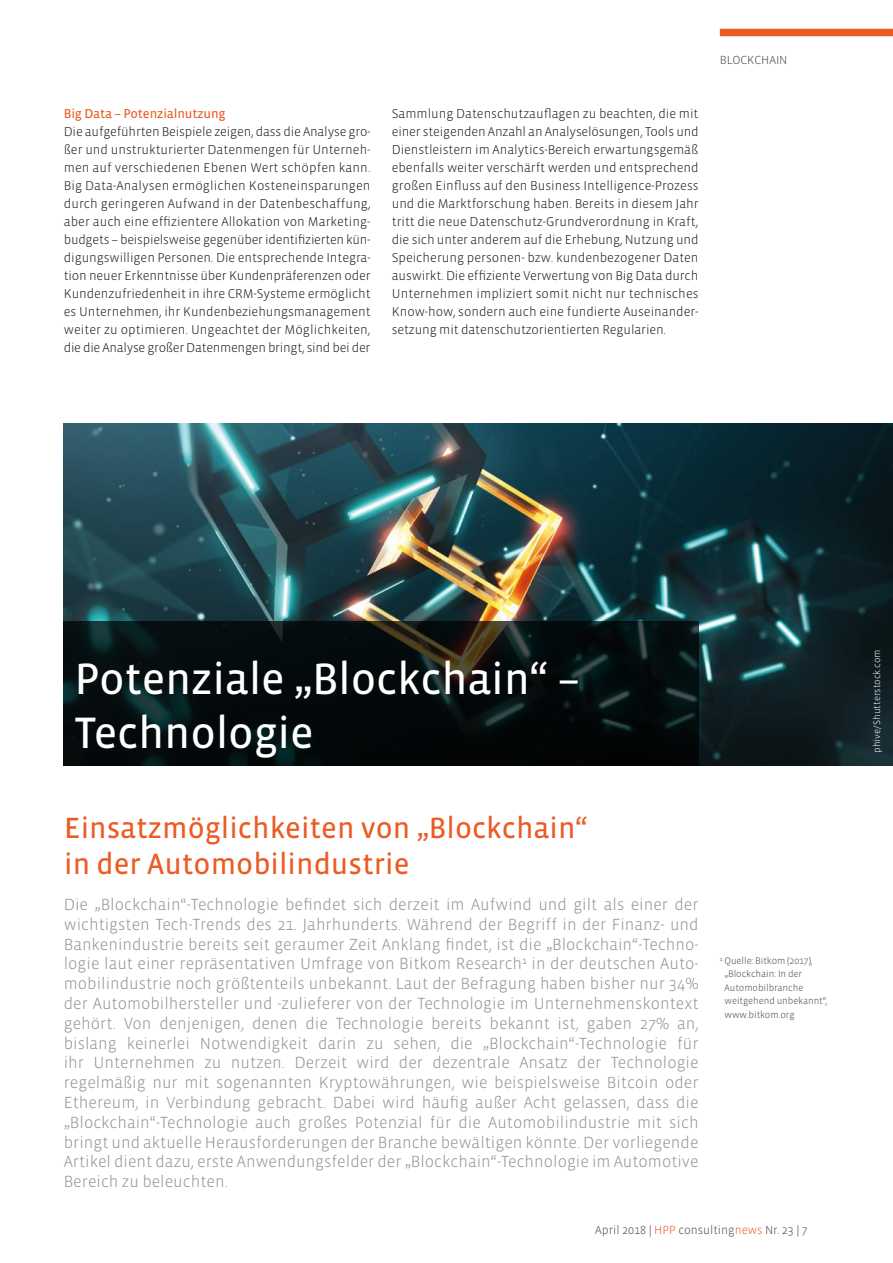
<style>
.page{position:relative;width:893px;height:1263px;background:#fff}
.page>*{position:absolute;margin:0;border:0;box-sizing:border-box;transform-origin:0 0}
.t1{font:45px/54px "Vista Sans OT";letter-spacing:-.005em;color:#fff}
.t2{font:30px/36px "Vista Sans OT";color:#eb5b23}
.t3{font:300 16.5px/19.8px "Vista Sans OT";color:#929191;text-align:justify}
.t4{font:300 13.2px/18px "Vista Sans OT";letter-spacing:-.01em;color:#1a1a18;text-align:justify}
.t5{font:13.2px "Vista Sans OT";letter-spacing:-.01em;color:#eb5b23}
.t6{font:300 12px "Vista Sans OT";color:#494948}
.t7{font:300 9.75px/13.5px "Vista Sans OT";letter-spacing:-.01em;color:#494948}
.t8{font:300 9.75px "Vista Sans OT";color:#fff}
.s1{color:#eb5b23}
</style>
<div class="page">
<img style="left:64px;top:424px;width:829px;height:342px">
<svg style="left:64px;top:622px;width:635px;height:144px;fill:#040b0c"></svg>
<div style="left:720px;top:29px;width:173px;height:7px;background:#eb5b23"></div>
<p class="t5" style="left:64px;top:107px;width:163px">Big Data – Potenzialnutzung</p>
<p class="t4" style="left:64px;top:123px;width:308px">Die aufgeführten Beispiele zeigen, dass die Analyse gro&shy;ßer und unstrukturierter Datenmengen für Unterneh&shy;men auf verschiedenen Ebenen Wert schöpfen kann.<br>Big Data-Analysen ermöglichen Kosteneinsparungen durch geringeren Aufwand in der Datenbeschaffung, aber auch eine effizientere Allokation von Marketing&shy;budgets – beispielsweise gegenüber identifizierten kün&shy;digungswilligen Personen. Die entsprechende Integra&shy;tion neuer Erkenntnisse über Kundenpräferenzen oder Kundenzufriedenheit in ihre CRM-Systeme ermöglicht es Unternehmen, ihr Kundenbeziehungsmanagement weiter zu optimieren. Ungeachtet der Möglichkeiten, die die Analyse großer Datenmengen bringt, sind bei der</p>
<p class="t4" style="left:392px;top:105px;width:308px">Sammlung Datenschutzauflagen zu beachten, die mit einer steigenden Anzahl an Analyselösungen, Tools und Dienstleistern im Analytics-Bereich erwartungsgemäß ebenfalls weiter verschärft werden und entsprechend großen Einfluss auf den Business Intelligence-Prozess und die Marktforschung haben. Bereits in diesem Jahr tritt die neue Datenschutz-Grundverordnung in Kraft, die sich unter anderem auf die Erhebung, Nutzung und Speicherung personen- bzw. kundenbezogener Daten auswirkt. Die effiziente Verwertung von Big Data durch Unternehmen impliziert somit nicht nur technisches Know-how, sondern auch eine fundierte Auseinander&shy;setzung mit datenschutzorientierten Regularien.</p>
<p class="t6" style="left:720px;top:54px;width:69px">BLOCKCHAIN</p>
<h1 class="t1" style="left:74px;top:653px;width:507px">Potenziale „Blockchain“ –<br>Technologie</h1>
<p class="t8" style="left:872px;top:753px;width:105px;rotate:-90deg">phive/Shutterstock.com</p>
<h2 class="t2" style="left:64px;top:810px;width:525px">Einsatzmöglichkeiten von „Blockchain“ in der Automobilindustrie</h2>
<p class="t3" style="left:64px;top:895px;width:636px">Die „Blockchain“-Technologie befindet sich derzeit im Aufwind und gilt als einer der wichtigsten Tech-Trends des 21. Jahrhunderts. Während der Begriff in der Finanz- und Bankenindustrie bereits seit geraumer Zeit Anklang findet, ist die „Blockchain“-Techno&shy;logie laut einer repräsentativen Umfrage von Bitkom Research<sup>1</sup> in der deutschen Auto&shy;mobilindustrie noch größtenteils unbekannt. Laut der Befragung haben bisher nur 34% der Automobilhersteller und -zulieferer von der Technologie im Unternehmenskontext gehört. Von denjenigen, denen die Technologie bereits bekannt ist, gaben 27% an, bislang keinerlei Notwendigkeit darin zu sehen, die „Blockchain“-Technologie für ihr Unternehmen zu nutzen. Derzeit wird der dezentrale Ansatz der Technologie regelmäßig nur mit sogenannten Kryptowährungen, wie beispielsweise Bitcoin oder Ethereum, in Verbindung gebracht. Dabei wird häufig außer Acht gelassen, dass die „Blockchain“-Technologie auch großes Potenzial für die Automobilindustrie mit sich bringt und aktuelle Herausforderungen der Branche bewältigen könnte. Der vorliegende Artikel dient dazu, erste Anwendungsfelder der „Blockchain“-Technologie im Automotive Bereich zu beleuchten.</p>
<p class="t7" style="left:725px;top:954px;width:104px;text-indent:-5px"><sup>1</sup> Quelle: Bitkom (2017), „Blockchain: In der<br>Automobilbranche weitgehend unbekannt“, www.bitkom.org</p>
<p class="t6" style="left:595px;top:1224px;width:214px">April 2018 | <span class="s1">HPP</span> consulting<span class="s1">news</span> Nr. 23 | 7</p>
</div>
